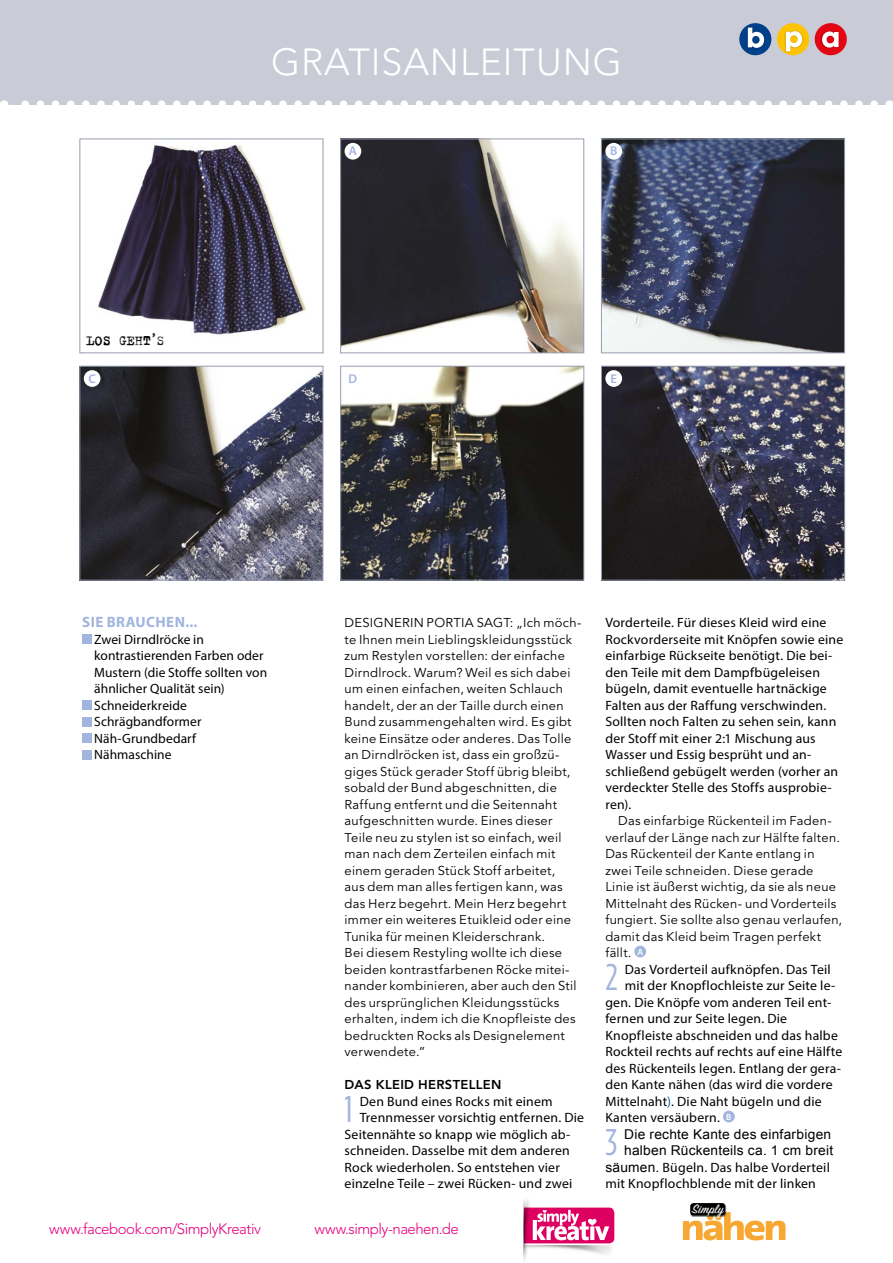
<style>
.page{position:relative;width:893px;height:1263px;background:#fff}
.page>*{position:absolute;margin:0;border:0;box-sizing:border-box;transform-origin:0 0}
.t1{font:300 37.5px "Avenir";letter-spacing:.025em;color:#fff}
.t2{font:37.05px "Gotham Condensed";color:#a2b5de}
.t3{font:300 15px "Avenir";letter-spacing:-.035em;color:#e6007d}
.t4{font:700 15px "Myriad Pro";letter-spacing:.03em;color:#a2b5de}
.t5{font:800 15px "Trixie HDOT";letter-spacing:-.01em;color:#000}
.t6{font:13.95px "Sign Painter House Script";letter-spacing:.005em;color:#fff}
.t7{font:13.5px/16.5px "Myriad Pro";letter-spacing:.015em;color:#000}
.t8{font:13.5px/16.5px "Arial";letter-spacing:.015em;color:#000}
.t9{font:12.75px/16.5px "Avenir";letter-spacing:.02em;color:#000}
.t10{font:800 12.75px "Avenir";letter-spacing:.025em;color:#000}
.t11{font:600 12.75px "Myriad Pro";color:#a2b5de}
.s1{color:#005da9}
.s2{font-family:"Arial"}
</style>
<div class="page">
<svg style="left:683px;top:1212px;width:102px;height:28px"></svg>
<div style="left:690px;top:1203px;width:37px;height:14px;background:#000;opacity:.5"></div>
<div style="left:690px;top:1203px;width:35px;height:12px;background:#000;border-radius:3px"></div>
<svg style="left:532px;top:1207px;width:83px;height:38px"></svg>
<img style="left:524px;top:1200px;width:8px;height:61px">
<div style="left:0;top:0;width:893px;height:104px;background:#c9ccd7"></div>
<svg style="left:11px;top:100px;width:863px;height:5px"></svg>
<svg style="left:0;top:100px;width:5px;height:4px"></svg>
<div style="left:739px;top:23px;width:32px;height:32px;background:#024189;border-radius:50%"></div>
<div style="left:746px;top:26px;width:20px;height:23px;background:#000;opacity:.25"></div>
<svg style="left:748px;top:28px;width:16px;height:20px"></svg>
<div style="left:777px;top:23px;width:32px;height:32px;background:#fdc300;border-radius:50%"></div>
<div style="left:784px;top:30px;width:20px;height:23px;background:#000;opacity:.25"></div>
<svg style="left:786px;top:31px;width:16px;height:20px"></svg>
<div style="left:815px;top:23px;width:32px;height:32px;background:#e30613;border-radius:50%"></div>
<div style="left:821px;top:30px;width:19px;height:19px;background:#000;opacity:.25"></div>
<svg style="left:822px;top:31px;width:17px;height:17px"></svg>
<img style="left:82px;top:368px;width:239px;height:210px">
<div style="left:80px;top:366px;width:243px;height:214px;border:1px solid #979eb0"></div>
<img style="left:342px;top:368px;width:240px;height:210px">
<div style="left:340px;top:366px;width:244px;height:214px;border:1px solid #979eb0"></div>
<img style="left:603px;top:368px;width:240px;height:210px">
<div style="left:601px;top:366px;width:244px;height:214px;border:1px solid #979eb0"></div>
<div style="left:84px;top:370px;width:16px;height:17px;background:#fff;border-radius:50%"></div>
<div style="left:345px;top:370px;width:16px;height:17px;background:#fff;border-radius:50%"></div>
<div style="left:605px;top:370px;width:17px;height:17px;background:#fff;border-radius:50%"></div>
<img style="left:603px;top:141px;width:240px;height:210px">
<div style="left:601px;top:139px;width:244px;height:214px;border:1px solid #979eb0"></div>
<img style="left:342px;top:141px;width:240px;height:210px">
<div style="left:340px;top:139px;width:244px;height:214px;border:1px solid #979eb0"></div>
<img style="left:98px;top:142px;width:208px;height:193px">
<div style="left:80px;top:139px;width:243px;height:214px;border:1px solid #979eb0"></div>
<div style="left:345px;top:143px;width:16px;height:17px;background:#fff;border-radius:50%"></div>
<div style="left:605px;top:143px;width:17px;height:17px;background:#fff;border-radius:50%"></div>
<div style="left:82px;top:329px;width:102px;height:20px;background:#fff"></div>
<div style="left:634px;top:946px;width:12px;height:11px;background:#a2b5de;border-radius:50%"></div>
<div style="left:723px;top:1111px;width:12px;height:11px;background:#a2b5de;border-radius:50%"></div>
<div style="left:82px;top:634px;width:9px;height:10px;background:#a2b5de"></div>
<div style="left:82px;top:700px;width:9px;height:10px;background:#a2b5de"></div>
<div style="left:82px;top:717px;width:9px;height:9px;background:#a2b5de"></div>
<div style="left:82px;top:733px;width:9px;height:10px;background:#a2b5de"></div>
<div style="left:82px;top:750px;width:9px;height:9px;background:#a2b5de"></div>
<h1 class="t1" style="left:271px;top:40px;width:352px">GRATISANLEITUNG</h1>
<p class="t5" style="left:86px;top:330px;width:80px">LOS GEHT’S</p>
<p class="t11" style="left:349px;top:143px;width:10px">A</p>
<p class="t11" style="left:610px;top:143px;width:9px">B</p>
<p class="t11" style="left:88px;top:370px;width:9px">C</p>
<p class="t11" style="left:349px;top:370px;width:10px">D</p>
<p class="t11" style="left:610px;top:370px;width:8px">E</p>
<p class="t4" style="left:82px;top:612px;width:117px">SIE BRAUCHEN...</p>
<p class="t7" style="left:94px;top:631px;width:174px">Zwei Dirndlröcke in kontrastierenden Farben oder<br>Mustern (die Stoffe sollten von ähnlicher Qualität sein)<br>Schneiderkreide<br>Schrägbandformer<br>Näh-Grundbedarf<br>Nähmaschine</p>
<p class="t9" style="left:345px;top:615px;width:238px">DESIGNERIN PORTIA SAGT: „Ich möch&shy;te Ihnen mein Lieblingskleidungsstück zum Restylen vorstellen: der einfache Dirndlrock. Warum? Weil es sich dabei um einen einfachen, weiten Schlauch handelt, der an der Taille durch einen Bund zusammengehalten wird. Es gibt keine Einsätze oder anderes. Das Tolle an Dirndlröcken ist, dass ein großzü&shy;giges Stück gerader Stoff übrig bleibt, sobald der Bund abgeschnitten, die Raffung entfernt und die Seitennaht aufgeschnitten wurde. Eines dieser Teile neu zu stylen ist so einfach, weil man nach dem Zerteilen einfach mit einem geraden Stück Stoff arbeitet,<br>aus dem man alles fertigen kann, was das Herz begehrt. Mein Herz begehrt immer ein weiteres Etuikleid oder eine Tunika für meinen Kleiderschrank.<br>Bei diesem Restyling wollte ich diese beiden kontrastfarbenen Röcke mitei&shy;nander kombinieren, aber auch den Stil des ursprünglichen Kleidungsstücks erhalten, indem ich die Knopfleiste des bedruckten Rocks als Designelement verwendete.”</p>
<p class="t10" style="left:345px;top:1077px;width:158px">DAS KLEID HERSTELLEN</p>
<h2 class="t2" style="left:345px;top:1088px;width:10px">1</h2>
<p class="t7" style="left:360px;top:1093px;width:195px">Den Bund eines Rocks mit einem</p>
<p class="t7" style="left:360px;top:1109px;width:226px">Trennmesser vorsichtig entfernen. Die</p>
<p class="t7" style="left:345px;top:1126px;width:227px">Seitennähte so knapp wie möglich ab-</p>
<p class="t7" style="left:345px;top:1142px;width:227px">schneiden. Dasselbe mit dem anderen</p>
<p class="t7" style="left:345px;top:1159px;width:217px">Rock wiederholen. So entstehen vier</p>
<p class="t7" style="left:345px;top:1175px;width:229px">einzelne Teile – zwei Rücken- und zwei</p>
<p class="t3" style="left:49px;top:1220px;width:213px">www.facebook.com/SimplyKreativ</p>
<p class="t3" style="left:314px;top:1220px;width:146px">www.simply-naehen.de</p>
<p class="t7" style="left:605px;top:614px;width:239px">Vorderteile. Für dieses Kleid wird eine Rockvorderseite mit Knöpfen sowie eine einfarbige Rückseite benötigt. Die bei&shy;den Teile mit dem Dampfbügeleisen bügeln, damit eventuelle hartnäckige Falten aus der Raffung verschwinden.<br>Sollten noch Falten zu sehen sein, kann der Stoff mit einer 2:1 Mischung aus Wasser und Essig besprüht und an&shy;schließend gebügelt werden (vorher an verdeckter Stelle des Stoffs ausprobie&shy;ren).</p>
<p class="t9" style="left:605px;top:813px;width:238px;text-indent:13px">Das einfarbige Rückenteil im Faden&shy;verlauf der Länge nach zur Hälfte falten.<br>Das Rückenteil der Kante entlang in zwei Teile schneiden. Diese gerade Linie ist äußerst wichtig, da sie als neue Mittelnaht des Rücken- und Vorderteils fungiert. Sie sollte also genau verlaufen, damit das Kleid beim Tragen perfekt fällt. <sup>A</sup></p>
<h2 class="t2" style="left:605px;top:956px;width:14px">2</h2>
<p class="t7" style="left:625px;top:961px;width:208px">Das Vorderteil aufknöpfen. Das Teil</p>
<p class="t7" style="left:625px;top:977px;width:212px">mit der Knopflochleiste zur Seite le-</p>
<p class="t7" style="left:605px;top:994px;width:227px">gen. Die Knöpfe vom anderen Teil ent-</p>
<p class="t7" style="left:605px;top:1010px;width:183px">fernen und zur Seite legen. Die</p>
<p class="t7" style="left:605px;top:1027px;width:234px">Knopfleiste abschneiden und das halbe</p>
<p class="t7" style="left:605px;top:1043px;width:239px">Rockteil rechts auf rechts auf eine Hälfte</p>
<p class="t7" style="left:605px;top:1060px;width:237px">des Rückenteils legen. Entlang der gera-</p>
<p class="t7" style="left:605px;top:1076px;width:229px">den Kante nähen (das wird die vordere</p>
<p class="t7" style="left:605px;top:1093px;width:218px">Mittelnaht<span class="s1">)</span>. Die Naht bügeln und die</p>
<p class="t7" style="left:605px;top:1109px;width:128px">Kanten versäubern. <sup>B</sup></p>
<h2 class="t2" style="left:605px;top:1121px;width:13px">3</h2>
<p class="t8" style="left:624px;top:1126px;width:210px">Die rechte Kante des einfarbigen halben Rückenteils ca. 1 cm breit</p>
<p class="t7" style="left:605px;top:1159px;width:226px"><span class="s2">säumen.</span> Bügeln. Das halbe Vorderteil mit Knopflochblende mit der linken</p>
<p class="t6" style="left:692px;top:1200px;width:33px">Simply</p>
</div>
